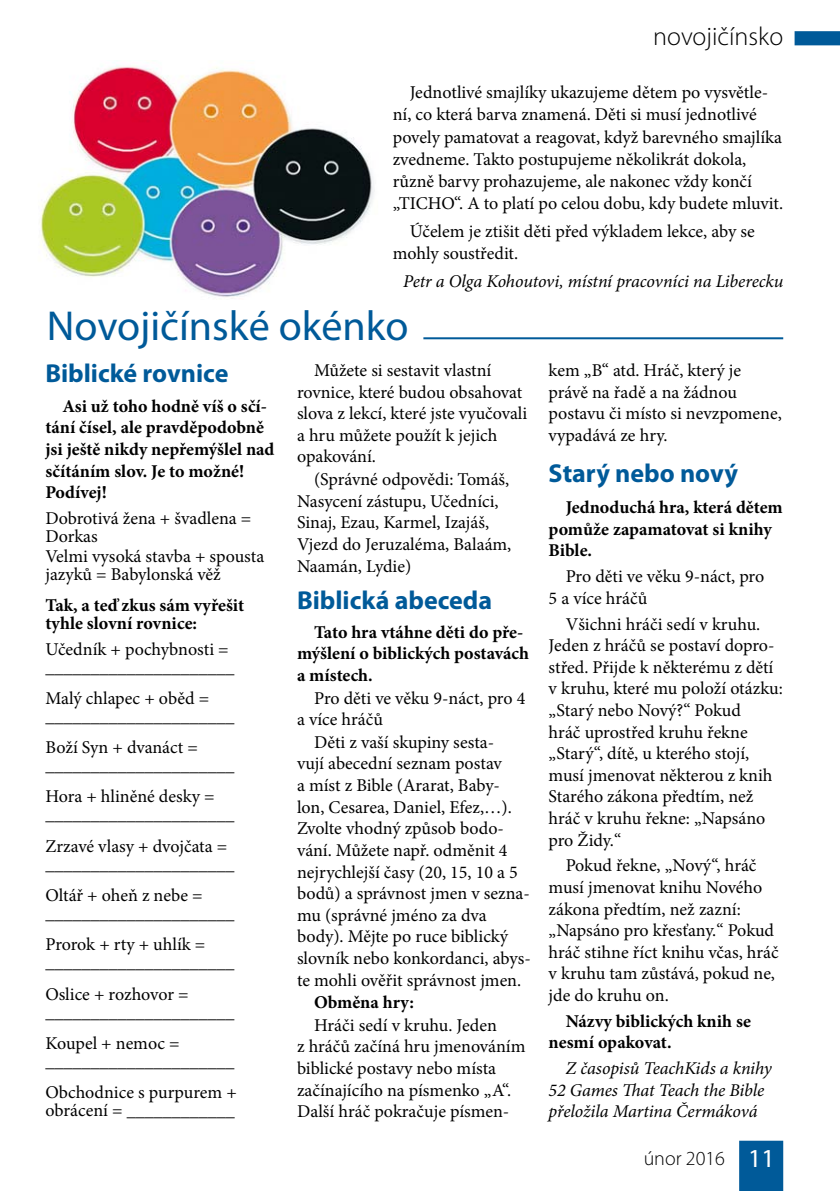
<style>
.page{position:relative;width:840px;height:1191px;background:#fff}
.page>*{position:absolute;margin:0;border:0;box-sizing:border-box;transform-origin:0 0}
.t1{font:42px "Myriad Pro";color:#005a99}
.t2{font:700 26px "Myriad Pro";color:#005a99}
.t3{font:300 26px "Myriad Pro";color:#000}
.t4{font:300 20px "Myriad Pro";color:#000}
.t5{font:18px/21.6px "Minion Pro";color:#000}
.t6{font:700 18px/21.6px "Minion Pro";color:#000}
.t7{font:italic 18px/21.6px "Minion Pro";letter-spacing:-.01em;color:#000}
.s1{font-weight:400;font-size:26px;color:#fff}
</style>
<div class="page">
<div style="left:739px;top:1140px;width:43px;height:51px;background:#005a99"></div>
<svg style="left:794px;top:31px;width:45px;height:14px"></svg>
<img style="left:40px;top:64px;width:335px;height:233px">
<hr style="left:423px;top:337px;width:359px;height:2px;background:#005a99">
<h2 class="t3" style="left:653px;top:26px;width:131px">novojičínsko</h2>
<p class="t5" style="left:392px;top:83px;width:392px;line-height:22.2px;text-indent:17px">Jednotlivé smajlíky ukazujeme dětem po vysvětle&shy;ní, co která barva znamená. Děti si musí jednotlivé povely pamatovat a reagovat, když barevného smajlíka zvedneme. Takto postupujeme několikrát dokola, různě barvy prohazujeme, ale nakonec vždy končí „TICHO“. A to platí po celou dobu, kdy budete mluvit.</p>
<p class="t5" style="left:392px;top:222px;width:363px;line-height:22.2px;text-indent:17px">Účelem je ztišit děti před výkladem lekce, aby se mohly soustředit.</p>
<p class="t7" style="left:403px;top:272px;width:381px">Petr a Olga Kohoutovi, místní pracovníci na Liberecku</p>
<h1 class="t1" style="left:47px;top:310px;width:363px">Novojičínské okénko</h1>
<p class="t5" style="left:297px;top:361px;width:232px;text-indent:17px">Můžete si sestavit vlastní rovnice, které budou obsahovat slova z lekcí, které jste vyučovali a hru můžete použít k jejich opakování.</p>
<p class="t5" style="left:297px;top:470px;width:216px;text-indent:17px">(Správné odpovědi: Tomáš,<br>Nasycení zástupu, Učedníci,<br>Sinaj, Ezau, Karmel, Izajáš,<br>Vjezd do Jeruzaléma, Balaám,<br>Naamán, Lydie)</p>
<h2 class="t2" style="left:297px;top:591px;width:197px">Biblická abeceda</h2>
<p class="t6" style="left:297px;top:623px;width:233px;text-indent:17px">Tato hra vtáhne děti do pře&shy;mýšlení o biblických postavách a místech.</p>
<p class="t5" style="left:314px;top:688px;width:213px">Pro děti ve věku 9-náct, pro 4</p>
<p class="t5" style="left:297px;top:710px;width:88px">a více hráčů</p>
<p class="t5" style="left:314px;top:733px;width:181px">Děti z vaší skupiny sesta-</p>
<p class="t5" style="left:297px;top:754px;width:206px">vují abecední seznam postav</p>
<p class="t5" style="left:297px;top:776px;width:204px">a míst z Bible (Ararat, Baby-</p>
<p class="t5" style="left:297px;top:797px;width:216px">lon, Cesarea, Daniel, Efez,…).</p>
<p class="t5" style="left:297px;top:819px;width:208px">Zvolte vhodný způsob bodo-</p>
<p class="t5" style="left:297px;top:841px;width:212px">vání. Můžete např. odměnit 4</p>
<p class="t5" style="left:297px;top:862px;width:222px">nejrychlejší časy (20, 15, 10 a 5</p>
<p class="t5" style="left:297px;top:884px;width:234px">bodů) a správnost jmen v sezna-</p>
<p class="t5" style="left:297px;top:905px;width:191px">mu (správné jméno za dva</p>
<p class="t5" style="left:297px;top:927px;width:212px">body). Mějte po ruce biblický</p>
<p class="t5" style="left:297px;top:949px;width:235px">slovník nebo konkordanci, abys-</p>
<p class="t5" style="left:297px;top:970px;width:226px">te mohli ověřit správnost jmen.</p>
<p class="t6" style="left:314px;top:993px;width:101px">Obměna hry:</p>
<p class="t5" style="left:297px;top:1015px;width:230px;text-indent:17px">Hráči sedí v kruhu. Jeden<br>z hráčů začíná hru jmenováním biblické postavy nebo místa začínajícího na písmenko „A“.<br>Další hráč pokračuje písmen-</p>
<h2 class="t2" style="left:45px;top:364px;width:184px">Biblické rovnice</h2>
<p class="t6" style="left:45px;top:397px;width:230px;text-indent:17px">Asi už toho hodně víš o sčí&shy;tání čísel, ale pravděpodobně jsi ještě nikdy nepřemýšlel nad sčítáním slov. Je to možné!<br>Podívej!</p>
<p class="t5" style="left:45px;top:510px;width:207px;line-height:18px">Dobrotivá žena + švadlena =<br>Dorkas</p>
<p class="t5" style="left:45px;top:548px;width:220px;line-height:18px">Velmi vysoká stavba + spousta jazyků = Babylonská věž</p>
<p class="t6" style="left:45px;top:598px;width:200px;line-height:18px">Tak, a teď zkus sám vyřešit tyhle slovní rovnice:</p>
<p class="t5" style="left:45px;top:641px;width:190px;line-height:18px">Učedník + pochybnosti = _____________________</p>
<p class="t5" style="left:45px;top:690px;width:190px;line-height:18px">Malý chlapec + oběd = _____________________</p>
<p class="t5" style="left:45px;top:740px;width:190px;line-height:18px">Boží Syn + dvanáct = _____________________</p>
<p class="t5" style="left:45px;top:789px;width:190px;line-height:18px">Hora + hliněné desky = _____________________</p>
<p class="t5" style="left:45px;top:838px;width:190px;line-height:18px">Zrzavé vlasy + dvojčata = _____________________</p>
<p class="t5" style="left:45px;top:887px;width:190px;line-height:18px">Oltář + oheň z nebe = _____________________</p>
<p class="t5" style="left:45px;top:937px;width:190px;line-height:18px">Prorok + rty + uhlík = _____________________</p>
<p class="t5" style="left:45px;top:986px;width:190px;line-height:18px">Oslice + rozhovor = _____________________</p>
<p class="t5" style="left:45px;top:1035px;width:190px;line-height:18px">Koupel + nemoc = _____________________</p>
<p class="t5" style="left:45px;top:1085px;width:193px;line-height:18px">Obchodnice s purpurem + obrácení = ____________</p>
<p class="t5" style="left:548px;top:361px;width:234px">kem „B“ atd. Hráč, který je právě na řadě a na žádnou postavu či místo si nevzpomene, vypadává ze hry.</p>
<h2 class="t2" style="left:548px;top:463px;width:191px">Starý nebo nový</h2>
<p class="t6" style="left:548px;top:498px;width:235px;text-indent:17px">Jednoduchá hra, která dětem pomůže zapamatovat si knihy<br>Bible.</p>
<p class="t5" style="left:548px;top:567px;width:217px;text-indent:17px">Pro děti ve věku 9-náct, pro<br>5 a více hráčů</p>
<p class="t5" style="left:548px;top:614px;width:235px;text-indent:17px">Všichni hráči sedí v kruhu.<br>Jeden z hráčů se postaví dopro&shy;střed. Přijde k některému z dětí v kruhu, které mu položí otázku: „Starý nebo Nový?“ Pokud<br>hráč uprostřed kruhu řekne „Starý“, dítě, u kterého stojí, musí jmenovat některou z knih<br>Starého zákona předtím, než hráč v kruhu řekne: „Napsáno pro Židy.“</p>
<p class="t5" style="left:548px;top:856px;width:231px;text-indent:17px">Pokud řekne, „Nový“, hráč musí jmenovat knihu Nového zákona předtím, než zazní: „Napsáno pro křesťany.“ Pokud hráč stihne říct knihu včas, hráč v kruhu tam zůstává, pokud ne, jde do kruhu on.</p>
<p class="t6" style="left:548px;top:1011px;width:204px;text-indent:17px">Názvy biblických knih se nesmí opakovat.</p>
<p class="t7" style="left:548px;top:1059px;width:224px;text-indent:17px">Z časopisů TeachKids a knihy<br>52 Games That Teach the Bible přeložila Martina Čermáková</p>
<p class="t4" style="left:643px;top:1150px;width:132px">únor 2016 <span class="s1">11</span></p>
</div>
